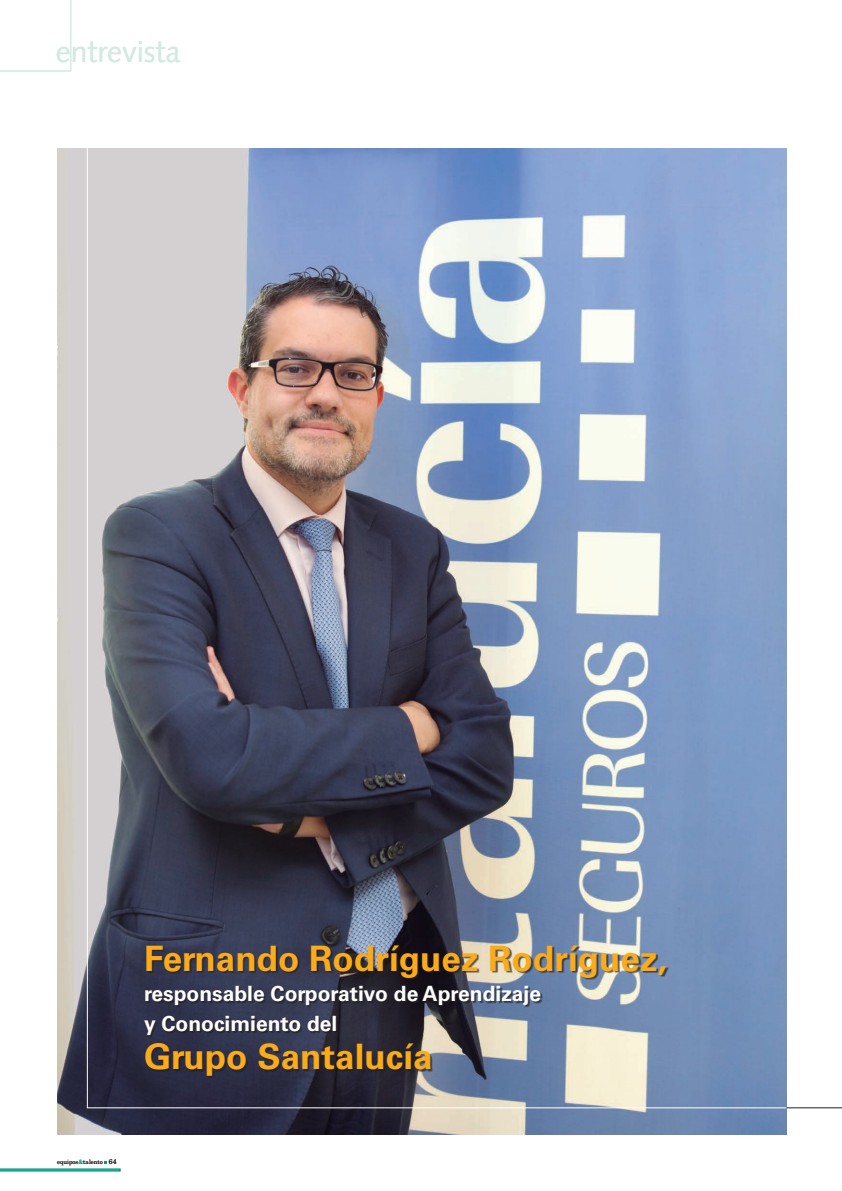
<style>
.page{position:relative;width:842px;height:1191px;background:#fff}
.page>*{position:absolute;margin:0;border:0;box-sizing:border-box;transform-origin:0 0}
.ENT_Entrevistat_Empr{font:700 35px "Univers LT";color:#faab1a}
.ENT_càrrec_sobre_fot{font:700 35px "Univers LT";color:#faab1a}
.GEST_0_Seccio_següen{font:30px "Syntax LT";color:#d3eae4}
.ENT_càrrec_sobre_fot-2{font:700 21px/30px "Univers LT";color:#fff}
.t1{font:6px "New Century Schlbk LT";color:#231f20}
.s1{color:#009b7a}
.s2{font-size:7px}
</style>
<div class="page">
<hr style="left:786px;top:1106px;width:56px;height:1px;background:#231f20">
<img style="left:57px;top:148px;width:729px;height:986px">
<div style="left:145px;top:946px;width:524px;height:131px;background:#231f20;opacity:.7"></div>
<hr style="left:87px;top:1106px;width:699px;height:1px;background:#fff">
<hr style="left:87px;top:148px;width:1px;height:959px;background:#fff">
<svg style="left:0;top:1161px;width:120px;height:9px"></svg>
<svg style="left:0;top:0;width:71px;height:71px"></svg>
<p class="GEST_0_Seccio_següen" style="left:56px;top:34px;width:126px">entrevista</p>
<p class="ENT_Entrevistat_Empr" style="left:144px;top:937px;width:525px">Fernando Rodríguez Rodríguez,</p>
<p class="ENT_càrrec_sobre_fot-2" style="left:144px;top:978px;width:398px">responsable Corporativo de Aprendizaje y Conocimiento del</p>
<p class="ENT_càrrec_sobre_fot" style="left:144px;top:1035px;width:290px">Grupo Santalucía</p>
<p class="t1" style="left:57px;top:1158px;width:61px">equipos<span class="s1">&amp;</span>talento <span class="s2">64</span></p>
</div>
